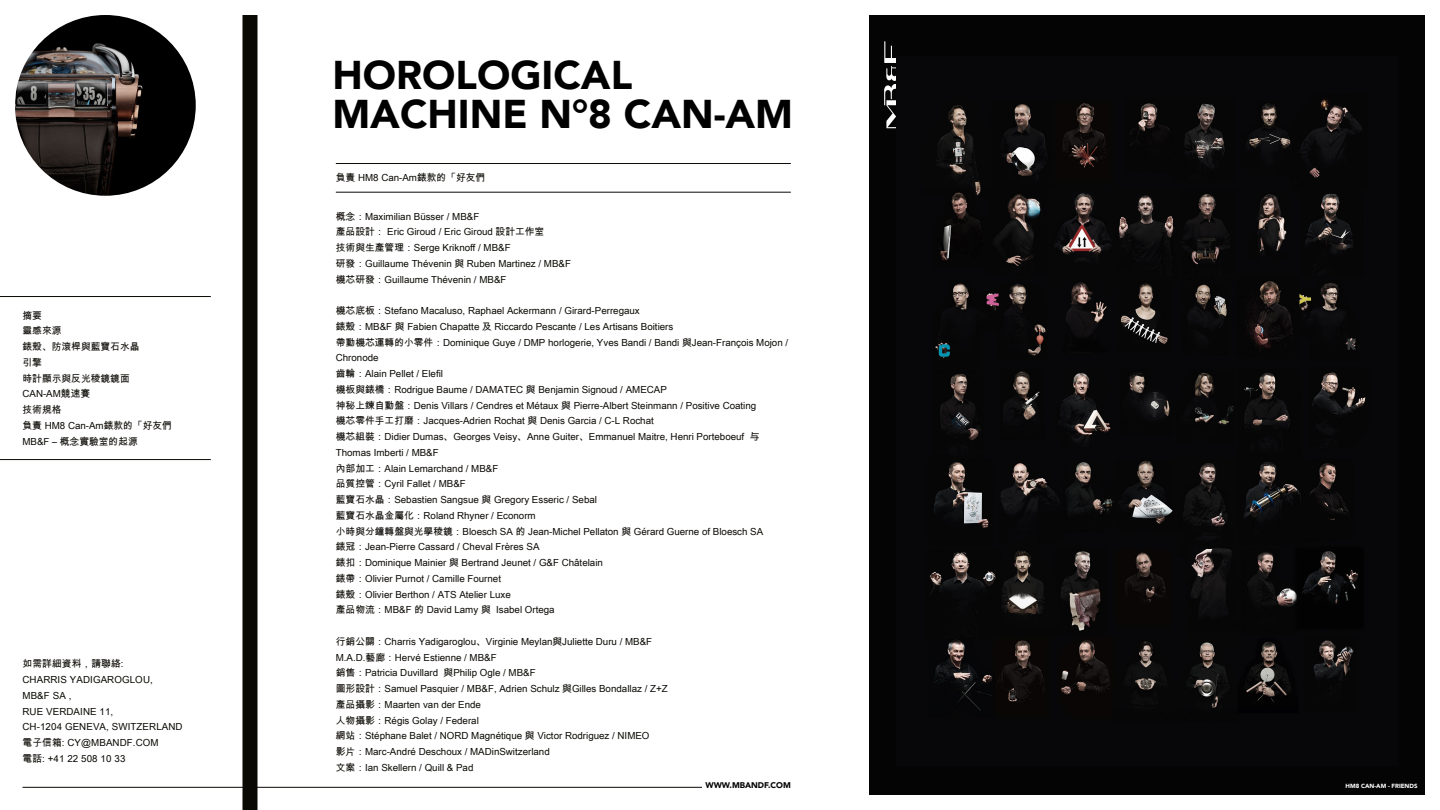
<style>
.page{position:relative;width:1440px;height:810px;background:#fff}
.page>*{position:absolute;margin:0;border:0;box-sizing:border-box;transform-origin:0 0}
.t1{font:900 40.12px/39.5px "Avenir";color:#000}
.t2{font:9.75px/15.8px "Arial Unicode MS";color:#0b0904}
.t3{font:900 8.25px "Avenir";color:#000}
.t4{font:900 6px "Avenir";color:#fff}
</style>
<div class="page">
<hr style="left:22px;top:787px;width:680px;height:1px;background:#0b0904">
<hr style="left:336px;top:163px;width:455px;height:1px;background:#0b0904">
<img style="left:15px;top:15px;width:181px;height:181px;border-radius:90px">
<div style="left:242px;top:15px;width:15px;height:795px;background:#0b0904"></div>
<hr style="left:0;top:296px;width:211px;height:1px;background:#0b0904">
<hr style="left:0;top:459px;width:211px;height:1px;background:#0b0904">
<hr style="left:336px;top:192px;width:455px;height:1px;background:#0b0904">
<div style="left:869px;top:15px;width:556px;height:780px;background:#040404"></div>
<svg style="left:884px;top:41px;width:12px;height:87px"></svg>
<img style="left:929px;top:98px;width:437px;height:613px">
<p class="t2" style="left:22px;top:307px;width:151px">摘要<br>靈感來源<br>錶殼、防滾桿與藍寶石水晶<br>引擎<br>時計顯示與反光稜鏡鏡面<br>CAN-AM競速賽<br>技術規格<br>負責 HM8 Can-Am錶款的「好友們<br>MB&amp;F – 概念實驗室的起源</p>
<p class="t2" style="left:22px;top:656px;width:162px">如需詳細資料，請聯絡:<br>CHARRIS YADIGAROGLOU,<br>MB&amp;F SA ,<br>RUE VERDAINE 11,<br>CH-1204 GENEVA, SWITZERLAND電子信箱: CY@MBANDF.COM<br>電話: +41 22 508 10 33</p>
<h1 class="t1" style="left:332px;top:54px;width:462px">HOROLOGICAL<br>MACHINE N°8 CAN-AM</h1>
<p class="t2" style="left:336px;top:170px;width:151px">負責 HM8 Can-Am錶款的「好友們</p>
<p class="t2" style="left:336px;top:208px;width:237px">概念：Maximilian Büsser / MB&amp;F<br>產品設計： Eric Giroud / Eric Giroud 設計工作室<br>技術與生產管理：Serge Kriknoff / MB&amp;F<br>研發：Guillaume Thévenin 與 Ruben Martinez / MB&amp;F機芯研發：Guillaume Thévenin / MB&amp;F</p>
<p class="t2" style="left:336px;top:303px;width:454px">機芯底板：Stefano Macaluso, Raphael Ackermann / Girard-Perregaux<br>錶殼：MB&amp;F 與 Fabien Chapatte 及 Riccardo Pescante / Les Artisans Boitiers<br>帶動機芯運轉的小零件：Dominique Guye / DMP horlogerie, Yves Bandi / Bandi 與Jean-François Mojon / Chronode<br>齒輪：Alain Pellet / Elefil<br>機板與錶橋：Rodrigue Baume / DAMATEC 與 Benjamin Signoud / AMECAP<br>神秘上鍊自動盤：Denis Villars / Cendres et Métaux 與 Pierre-Albert Steinmann / Positive Coating<br>機芯零件手工打磨：Jacques-Adrien Rochat 與 Denis Garcia / C-L Rochat<br>機芯組裝：Didier Dumas、Georges Veisy、Anne Guiter、Emmanuel Maitre, Henri Porteboeuf 与Thomas Imberti / MB&amp;F<br>內部加工：Alain Lemarchand / MB&amp;F<br>品質控管：Cyril Fallet / MB&amp;F<br>藍寶石水晶：Sebastien Sangsue 與 Gregory Esseric / Sebal<br>藍寶石水晶金屬化：Roland Rhyner / Econorm<br>小時與分鐘轉盤與光學稜鏡：Bloesch SA 的 Jean-Michel Pellaton 與 Gérard Guerne of Bloesch SA<br>錶冠：Jean-Pierre Cassard / Cheval Frères SA<br>錶扣：Dominique Mainier 與 Bertrand Jeunet / G&amp;F Châtelain<br>錶帶：Olivier Purnot / Camille Fournet<br>錶殼：Olivier Berthon / ATS Atelier Luxe<br>產品物流：MB&amp;F 的 David Lamy 與 Isabel Ortega</p>
<p class="t2" style="left:336px;top:633px;width:333px">行銷公關：Charris Yadigaroglou、Virginie Meylan與Juliette Duru / MB&amp;F M.A.D.藝廊：Hervé Estienne / MB&amp;F<br>銷售：Patricia Duvillard 與Philip Ogle / MB&amp;F<br>圖形設計：Samuel Pasquier / MB&amp;F, Adrien Schulz 與Gilles Bondallaz / Z+Z產品攝影：Maarten van der Ende<br>人物攝影：Régis Golay / Federal<br>網站：Stéphane Balet / NORD Magnétique 與 Victor Rodriguez / NIMEO<br>影片：Marc-André Deschoux / MADinSwitzerland<br>文案：Ian Skellern / Quill &amp; Pad</p>
<p class="t3" style="left:705px;top:778px;width:87px">WWW.MBANDF.COM</p>
<p class="t4" style="left:1346px;top:780px;width:73px">HM8 CAN-AM - FRIENDS</p>
</div>
